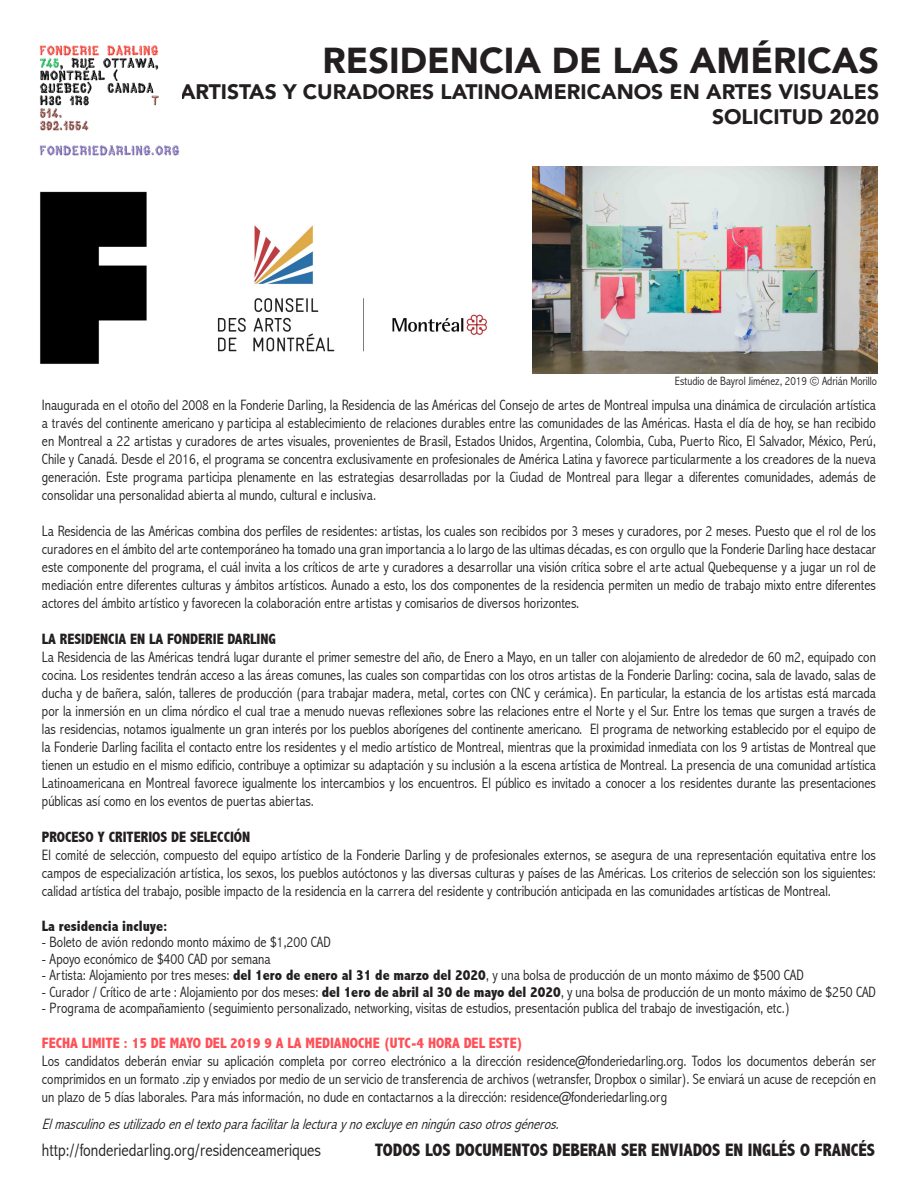
<style>
.page{position:relative;width:918px;height:1188px;background:#fff}
.page>*{position:absolute;margin:0;border:0;box-sizing:border-box;transform-origin:0 0}
.t1{font:900 36px "Avenir";color:#231f20}
.t2{font:900 21px "Avenir";color:#231f20}
.t3{font:800 condensed 18px "Abadi";color:#231f20}
.t4{font:300 condensed 18px "Abadi";color:#231f20}
.t5{font:300 condensed 15px/18px "Abadi";color:#231f20;text-align:justify}
.t6{font:italic 300 condensed 15px "Abadi";color:#231f20}
.t7{font:800 condensed 15px "Abadi";color:#231f20}
.t8{font:800 condensed 15px "Abadi";color:#ff5057}
.t9{font:300 condensed 12px "Abadi";color:#231f20}
.s1{font-weight:800}
</style>
<div class="page">
<img style="left:532px;top:167px;width:345px;height:206px">
<img style="left:39px;top:45px;width:141px;height:319px">
<img style="left:217px;top:225px;width:270px;height:127px">
<p class="t1" style="left:323px;top:30px;width:558px">RESIDENCIA DE LAS AMÉRICAS</p>
<p class="t2" style="left:180px;top:73px;width:701px">ARTISTAS Y CURADORES LATINOAMERICANOS EN ARTES VISUALES</p>
<p class="t2" style="left:712px;top:98px;width:169px">SOLICITUD 2020</p>
<p class="t9" style="left:675px;top:374px;width:204px">Estudio de Bayrol Jiménez, 2019 © Adrián Morillo</p>
<p class="t5" style="left:42px;top:396px;width:836px">Inaugurada en el otoño del 2008 en la Fonderie Darling, la Residencia de las Américas del Consejo de artes de Montreal impulsa una dinámica de circulación artística a través del continente americano y participa al establecimiento de relaciones durables entre las comunidades de las Américas. Hasta el día de hoy, se han recibido en Montreal a 22 artistas y curadores de artes visuales, provenientes de Brasil, Estados Unidos, Argentina, Colombia, Cuba, Puerto Rico, El Salvador, México, Perú, Chile y Canadá. Desde el 2016, el programa se concentra exclusivamente en profesionales de América Latina y favorece particularmente a los creadores de la nueva generación. Este programa participa plenamente en las estrategias desarrolladas por la Ciudad de Montreal para llegar a diferentes comunidades, además de consolidar una personalidad abierta al mundo, cultural e inclusiva.</p>
<p class="t5" style="left:42px;top:522px;width:836px">La Residencia de las Américas combina dos perfiles de residentes: artistas, los cuales son recibidos por 3 meses y curadores, por 2 meses. Puesto que el rol de los curadores en el ámbito del arte contemporáneo ha tomado una gran importancia a lo largo de las ultimas décadas, es con orgullo que la Fonderie Darling hace destacar este componente del programa, el cuál invita a los críticos de arte y curadores a desarrollar una visión crítica sobre el arte actual Quebequense y a jugar un rol de mediación entre diferentes culturas y ámbitos artísticos. Aunado a esto, los dos componentes de la residencia permiten un medio de trabajo mixto entre diferentes actores del ámbito artístico y favorecen la colaboración entre artistas y comisarios de diversos horizontes.</p>
<p class="t7" style="left:42px;top:630px;width:236px">LA RESIDENCIA EN LA FONDERIE DARLING</p>
<p class="t5" style="left:42px;top:648px;width:836px">La Residencia de las Américas tendrá lugar durante el primer semestre del año, de Enero a Mayo, en un taller con alojamiento de alrededor de 60 m2, equipado con cocina. Los residentes tendrán acceso a las áreas comunes, las cuales son compartidas con los otros artistas de la Fonderie Darling: cocina, sala de lavado, salas de ducha y de bañera, salón, talleres de producción (para trabajar madera, metal, cortes con CNC y cerámica). En particular, la estancia de los artistas está marcada por la inmersión en un clima nórdico el cual trae a menudo nuevas reflexiones sobre las relaciones entre el Norte y el Sur. Entre los temas que surgen a través de las residencias, notamos igualmente un gran interés por los pueblos aborígenes del continente americano. El programa de networking establecido por el equipo de la Fonderie Darling facilita el contacto entre los residentes y el medio artístico de Montreal, mientras que la proximidad inmediata con los 9 artistas de Montreal que tienen un estudio en el mismo edificio, contribuye a optimizar su adaptación y su inclusión a la escena artística de Montreal. La presencia de una comunidad artística Latinoamericana en Montreal favorece igualmente los intercambios y los encuentros. El público es invitado a conocer a los residentes durante las presentaciones públicas así como en los eventos de puertas abiertas.</p>
<p class="t7" style="left:42px;top:828px;width:210px">PROCESO Y CRITERIOS DE SELECCIÓN</p>
<p class="t5" style="left:42px;top:846px;width:836px">El comité de selección, compuesto del equipo artístico de la Fonderie Darling y de profesionales externos, se asegura de una representación equitativa entre los campos de especialización artística, los sexos, los pueblos autóctonos y las diversas culturas y países de las Américas. Los criterios de selección son los siguientes: calidad artística del trabajo, posible impacto de la residencia en la carrera del residente y contribución anticipada en las comunidades artísticas de Montreal.</p>
<p class="t7" style="left:42px;top:917px;width:127px">La residencia incluye:</p>
<p class="t5" style="left:42px;top:933px;width:290px">- Boleto de avión redondo monto máximo de $1,200 CAD</p>
<p class="t5" style="left:42px;top:950px;width:230px">- Apoyo económico de $400 CAD por semana</p>
<p class="t5" style="left:42px;top:966px;width:763px">- Artista: Alojamiento por tres meses: <span class="s1">del 1ero de enero al 31 de marzo del 2020</span>, y una bolsa de producción de un monto máximo de $500 CAD</p>
<p class="t5" style="left:42px;top:983px;width:836px">- Curador / Crítico de arte : Alojamiento por dos meses: <span class="s1">del 1ero de abril al 30 de mayo del 2020</span>, y una bolsa de producción de un monto máximo de $250 CAD</p>
<p class="t5" style="left:42px;top:999px;width:749px">- Programa de acompañamiento (seguimiento personalizado, networking, visitas de estudios, presentación publica del trabajo de investigación, etc.)</p>
<p class="t8" style="left:42px;top:1034px;width:483px">FECHA LIMITE : 15 DE MAYO DEL 2019 9 A LA MEDIANOCHE (UTC-4 HORA DEL ESTE)</p>
<p class="t5" style="left:42px;top:1052px;width:836px">Los candidatos deberán enviar su aplicación completa por correo electrónico a la dirección residence@fonderiedarling.org. Todos los documentos deberán ser comprimidos en un formato .zip y enviados por medio de un servicio de transferencia de archivos (wetransfer, Dropbox o similar). Se enviará un acuse de recepción en un plazo de 5 días laborales. Para más información, no dude en contactarnos a la dirección: residence@fonderiedarling.org</p>
<p class="t6" style="left:42px;top:1115px;width:523px">Elmasculinoesutilizadoeneltextoparafacilitarlalecturay noexcluyeenningúncasootrosgéneros.</p>
<p class="t4" style="left:42px;top:1139px;width:281px">http://fonderiedarling.org/residenceameriques</p>
<p class="t3" style="left:375px;top:1139px;width:502px">TODOS LOS DOCUMENTOS DEBERAN SER ENVIADOS EN INGLÉS O FRANCÉS</p>
</div>
